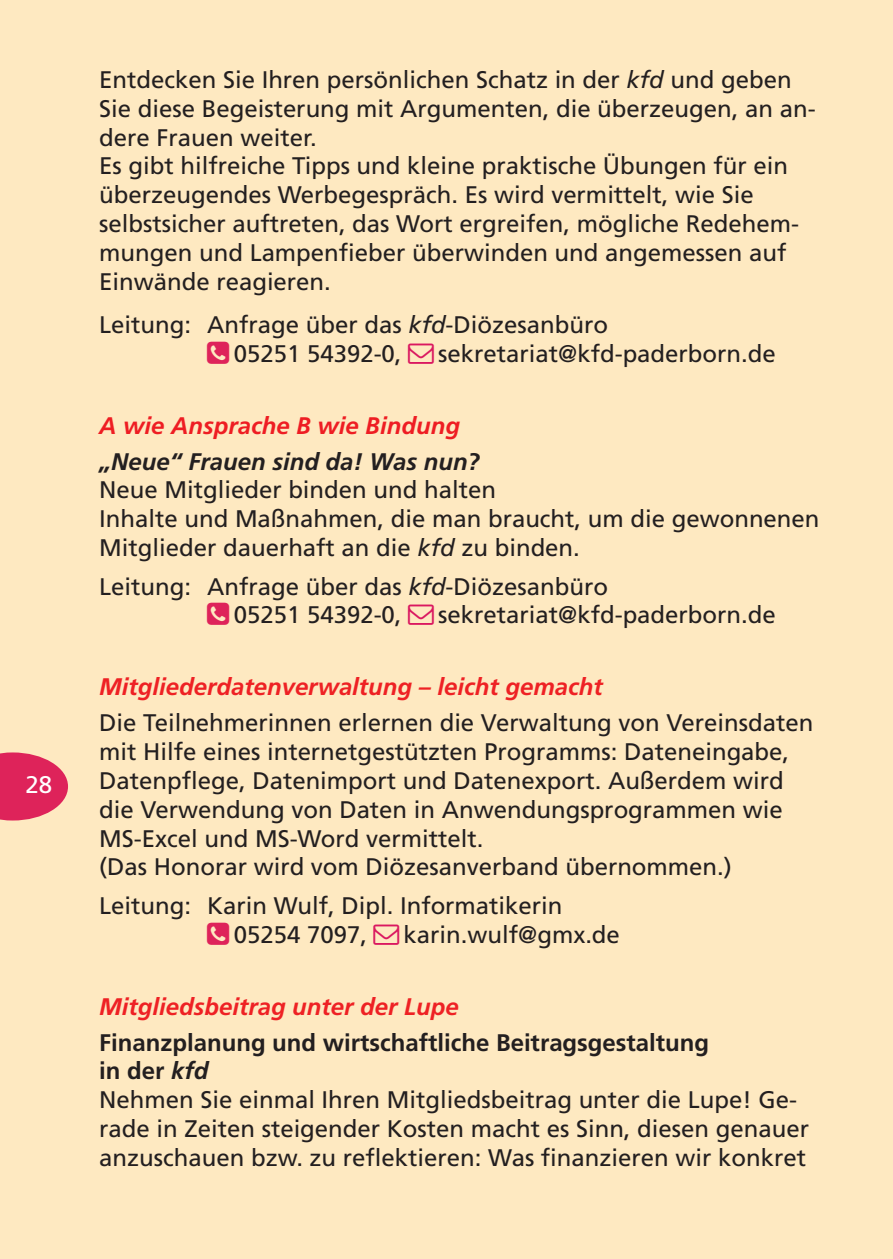
<style>
.page{position:relative;width:893px;height:1259px;background:#fee9c1}
.page>*{position:absolute;margin:0;border:0;box-sizing:border-box;transform-origin:0 0}
.t1{font:24px/28.8px "Frutiger";color:#231f20}
.t2{font:italic 700 24px "Frutiger";color:#ee2124}
.t3{font:italic 700 24px "Frutiger";color:#231f20}
.t4{font:italic 700 24px "Frutiger";color:#ee1d23}
.t5{font:24px "Frutiger";color:#fff}
.s1{font-style:italic}
.s2{font-weight:700}
.s3{font-weight:700;font-style:italic}
</style>
<div class="page">
<svg style="left:0;top:752px;width:68px;height:68px"></svg>
<p class="t5" style="left:26px;top:775px;width:28px">28</p>
<p class="t1" style="left:99px;top:67px;width:718px">Entdecken Sie Ihren persönlichen Schatz in der <span class="s1">kfd</span> und geben Sie diese Begeisterung mit Argumenten, die überzeugen, an an&shy;dere Frauen weiter.<br>Es gibt hilfreiche Tipps und kleine praktische Übungen für ein überzeugendes Werbegespräch. Es wird vermittelt, wie Sie selbstsicher auftreten, das Wort ergreifen, mögliche Redehem&shy;mungen und Lampenfieber überwinden und angemessen auf Einwände reagieren.</p>
<p class="t1" style="left:234px;top:312px;width:376px;text-indent:-135px">Leitung: Anfrage über das <span class="s1">kfd</span>-Diözesanbüro<br>05251 54392-0,</p>
<p class="t1" style="left:438px;top:341px;width:339px">sekretariat@kfd-paderborn.de</p>
<p class="t4" style="left:99px;top:416px;width:362px">A wie Ansprache B wie Bindung</p>
<p class="t3" style="left:99px;top:452px;width:382px">„Neue“ Frauen sind da! Was nun?</p>
<p class="t1" style="left:99px;top:477px;width:722px">Neue Mitglieder binden und halten<br>Inhalte und Maßnahmen, die man braucht, um die gewonnenen<br>Mitglieder dauerhaft an die <span class="s1">kfd</span> zu binden.</p>
<p class="t1" style="left:234px;top:573px;width:376px;text-indent:-135px">Leitung: Anfrage über das <span class="s1">kfd</span>-Diözesanbüro<br>05251 54392-0,</p>
<p class="t1" style="left:438px;top:602px;width:339px">sekretariat@kfd-paderborn.de</p>
<p class="t2" style="left:99px;top:677px;width:505px">Mitgliederdatenverwaltung – leicht gemacht</p>
<p class="t1" style="left:99px;top:710px;width:716px">Die Teilnehmerinnen erlernen die Verwaltung von Vereinsdaten mit Hilfe eines internetgestützten Programms: Dateneingabe, Datenpflege, Datenimport und Datenexport. Außerdem wird die Verwendung von Daten in Anwendungsprogrammen wie MS-Excel und MS-Word vermittelt.<br>(Das Honorar wird vom Diözesanverband übernommen.)</p>
<p class="t1" style="left:234px;top:893px;width:330px;text-indent:-135px">Leitung: Karin Wulf, Dipl. Informatikerin<br>05254 7097,</p>
<p class="t1" style="left:404px;top:921px;width:218px">karin.wulf@gmx.de</p>
<p class="t2" style="left:99px;top:996px;width:361px">Mitgliedsbeitrag unter der Lupe</p>
<p class="t1" style="left:99px;top:1029px;width:711px"><span class="s2">Finanzplanung und wirtschaftliche Beitragsgestaltung<br>in der</span> <span class="s3">kfd<br></span>Nehmen Sie einmal Ihren Mitgliedsbeitrag unter die Lupe! Ge&shy;rade in Zeiten steigender Kosten macht es Sinn, diesen genauer anzuschauen bzw. zu reflektieren: Was finanzieren wir konkret</p>
</div>
